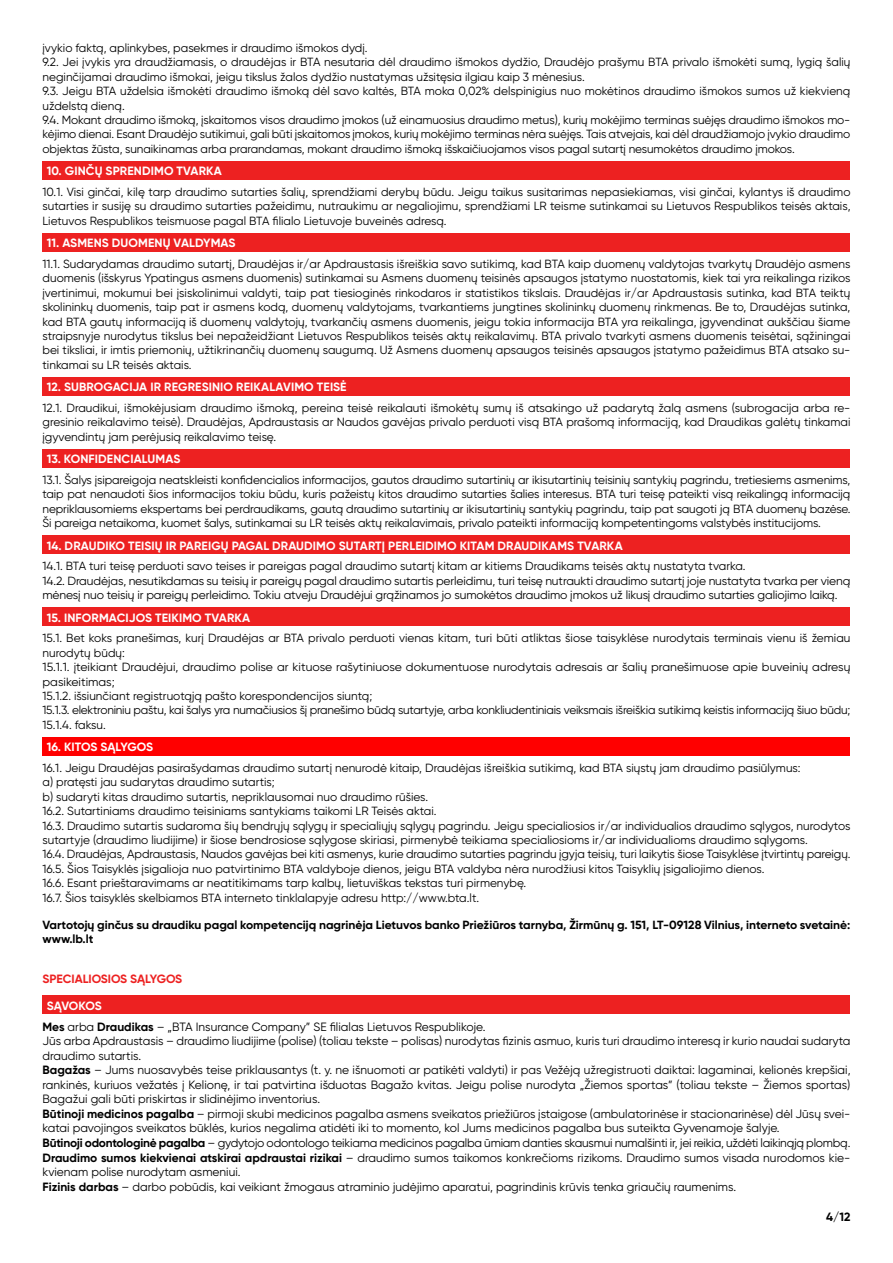
<style>
.page{position:relative;width:893px;height:1263px;background:#fff}
.page>*{position:absolute;margin:0;border:0;box-sizing:border-box;transform-origin:0 0}
.t1{font:12px/14.5px "Gilroy";color:#000}
.t2{font:700 12px "Gilroy";letter-spacing:.01em;color:#fff}
.t3{font:700 12px "Gilroy";letter-spacing:-.005em;color:#ed2121}
.t4{font:700 12px "Gilroy";color:#000}
.t5{font:11.85px/14.4px "Gilroy";letter-spacing:-.005em;color:#000}
.t6{font:700 11.85px/14.4px "Gilroy";color:#000}
.s1{font-weight:700;color:#fff}
.s2{font-weight:700}
</style>
<div class="page">
<div style="left:43px;top:161px;width:807px;height:18px;background:#ed2121"></div>
<div style="left:43px;top:233px;width:807px;height:18px;background:#ed2121"></div>
<div style="left:43px;top:377px;width:807px;height:18px;background:#ed2121"></div>
<div style="left:43px;top:449px;width:807px;height:18px;background:#ed2121"></div>
<div style="left:43px;top:536px;width:807px;height:18px;background:#ed2121"></div>
<div style="left:43px;top:608px;width:807px;height:18px;background:#ed2121"></div>
<div style="left:43px;top:737px;width:807px;height:18px;background:#f00"></div>
<div style="left:43px;top:996px;width:807px;height:18px;background:#ed2121"></div>
<p class="t5" style="left:43px;top:41px;width:809px">įvykio faktą, aplinkybes, pasekmes ir draudimo išmokos dydį.<br>9.2. Jei įvykis yra draudžiamasis, o draudėjas ir BTA nesutaria dėl draudimo išmokos dydžio, Draudėjo prašymu BTA privalo išmokėti sumą, lygią šalių neginčijamai draudimo išmokai, jeigu tikslus žalos dydžio nustatymas užsitęsia ilgiau kaip 3 mėnesius.<br>9.3. Jeigu BTA uždelsia išmokėti draudimo išmoką dėl savo kaltės, BTA moka 0,02% delspinigius nuo mokėtinos draudimo išmokos sumos už kiekvieną uždelstą dieną.<br>9.4. Mokant draudimo išmoką, įskaitomos visos draudimo įmokos (už einamuosius draudimo metus), kurių mokėjimo terminas suėjęs draudimo išmokos mo&shy;kėjimo dienai. Esant Draudėjo sutikimui, gali būti įskaitomos įmokos, kurių mokėjimo terminas nėra suėjęs. Tais atvejais, kai dėl draudžiamojo įvykio draudimo objektas žūsta, sunaikinamas arba prarandamas, mokant draudimo išmoką išskaičiuojamos visos pagal sutartį nesumokėtos draudimo įmokos.</p>
<p class="t2" style="left:47px;top:164px;width:177px">10. GINČŲ SPRENDIMO TVARKA</p>
<p class="t5" style="left:43px;top:185px;width:809px;text-align:justify">10.1. Visi ginčai, kilę tarp draudimo sutarties šalių, sprendžiami derybų būdu. Jeigu taikus susitarimas nepasiekiamas, visi ginčai, kylantys iš draudimo sutarties ir susiję su draudimo sutarties pažeidimu, nutraukimu ar negaliojimu, sprendžiami LR teisme sutinkamai su Lietuvos Respublikos teisės aktais, Lietuvos Respublikos teismuose pagal BTA filialo Lietuvoje buveinės adresą.</p>
<p class="t2" style="left:47px;top:235px;width:190px">11. ASMENS DUOMENŲ VALDYMAS</p>
<p class="t5" style="left:43px;top:256px;width:809px;text-align:justify">11.1. Sudarydamas draudimo sutartį, Draudėjas ir/ar Apdraustasis išreiškia savo sutikimą, kad BTA kaip duomenų valdytojas tvarkytų Draudėjo asmens duomenis (išskyrus Ypatingus asmens duomenis) sutinkamai su Asmens duomenų teisinės apsaugos įstatymo nuostatomis, kiek tai yra reikalinga rizikos įvertinimui, mokumui bei įsiskolinimui valdyti, taip pat tiesioginės rinkodaros ir statistikos tikslais. Draudėjas ir/ar Apdraustasis sutinka, kad BTA teiktų skolininkų duomenis, taip pat ir asmens kodą, duomenų valdytojams, tvarkantiems jungtines skolininkų duomenų rinkmenas. Be to, Draudėjas sutinka, kad BTA gautų informaciją iš duomenų valdytojų, tvarkančių asmens duomenis, jeigu tokia informacija BTA yra reikalinga, įgyvendinat aukščiau šiame straipsnyje nurodytus tikslus bei nepažeidžiant Lietuvos Respublikos teisės aktų reikalavimų. BTA privalo tvarkyti asmens duomenis teisėtai, sąžiningai bei tiksliai, ir imtis priemonių, užtikrinančių duomenų saugumą. Už Asmens duomenų apsaugos teisinės apsaugos įstatymo pažeidimus BTA atsako su&shy;tinkamai su LR teisės aktais.</p>
<p class="t2" style="left:47px;top:379px;width:301px">12. SUBROGACIJA IR REGRESINIO REIKALAVIMO TEISĖ</p>
<p class="t5" style="left:43px;top:400px;width:809px;text-align:justify">12.1. Draudikui, išmokėjusiam draudimo išmoką, pereina teisė reikalauti išmokėtų sumų iš atsakingo už padarytą žalą asmens (subrogacija arba re&shy;gresinio reikalavimo teisė). Draudėjas, Apdraustasis ar Naudos gavėjas privalo perduoti visą BTA prašomą informaciją, kad Draudikas galėtų tinkamai įgyvendintų jam perėjusią reikalavimo teisę.</p>
<p class="t2" style="left:47px;top:451px;width:135px">13. KONFIDENCIALUMAS</p>
<p class="t5" style="left:43px;top:472px;width:809px;text-align:justify">13.1. Šalys įsipareigoja neatskleisti konfidencialios informacijos, gautos draudimo sutartinių ar ikisutartinių teisinių santykių pagrindu, tretiesiems asmenims, taip pat nenaudoti šios informacijos tokiu būdu, kuris pažeistų kitos draudimo sutarties šalies interesus. BTA turi teisę pateikti visą reikalingą informaciją nepriklausomiems ekspertams bei perdraudikams, gautą draudimo sutartinių ar ikisutartinių santykių pagrindu, taip pat saugoti ją BTA duomenų bazėse.<br>Ši pareiga netaikoma, kuomet šalys, sutinkamai su LR teisės aktų reikalavimais, privalo pateikti informaciją kompetentingoms valstybės institucijoms.</p>
<p class="t2" style="left:47px;top:538px;width:577px">14. DRAUDIKO TEISIŲ IR PAREIGŲ PAGAL DRAUDIMO SUTARTĮ PERLEIDIMO KITAM DRAUDIKAMS TVARKA</p>
<p class="t5" style="left:43px;top:559px;width:809px">14.1. BTA turi teisę perduoti savo teises ir pareigas pagal draudimo sutartį kitam ar kitiems Draudikams teisės aktų nustatyta tvarka.<br>14.2. Draudėjas, nesutikdamas su teisių ir pareigų pagal draudimo sutartis perleidimu, turi teisę nutraukti draudimo sutartį joje nustatyta tvarka per vieną mėnesį nuo teisių ir pareigų perleidimo. Tokiu atveju Draudėjui grąžinamos jo sumokėtos draudimo įmokos už likusį draudimo sutarties galiojimo laiką.</p>
<p class="t2" style="left:47px;top:610px;width:205px">15. INFORMACIJOS TEIKIMO TVARKA</p>
<p class="t5" style="left:43px;top:631px;width:809px">15.1. Bet koks pranešimas, kurį Draudėjas ar BTA privalo perduoti vienas kitam, turi būti atliktas šiose taisyklėse nurodytais terminais vienu iš žemiau nurodytų būdų:<br>15.1.1. įteikiant Draudėjui, draudimo polise ar kituose rašytiniuose dokumentuose nurodytais adresais ar šalių pranešimuose apie buveinių adresų pasikeitimas;<br>15.1.2. išsiunčiant registruotąją pašto korespondencijos siuntą;<br>15.1.3. elektroniniu paštu, kai šalys yra numačiusios šį pranešimo būdą sutartyje, arba konkliudentiniais veiksmais išreiškia sutikimą keistis informaciją šiuo būdu; 15.1.4. faksu.</p>
<p class="t2" style="left:47px;top:739px;width:108px">16. KITOS SĄLYGOS</p>
<p class="t5" style="left:43px;top:760px;width:809px">16.1. Jeigu Draudėjas pasirašydamas draudimo sutartį nenurodė kitaip, Draudėjas išreiškia sutikimą, kad BTA siųstų jam draudimo pasiūlymus:<br>a) pratęsti jau sudarytas draudimo sutartis;<br>b) sudaryti kitas draudimo sutartis, nepriklausomai nuo draudimo rūšies.<br>16.2. Sutartiniams draudimo teisiniams santykiams taikomi LR Teisės aktai.<br>16.3. Draudimo sutartis sudaroma šių bendrųjų sąlygų ir specialiųjų sąlygų pagrindu. Jeigu specialiosios ir/ar individualios draudimo sąlygos, nurodytos sutartyje (draudimo liudijime) ir šiose bendrosiose sąlygose skiriasi, pirmenybė teikiama specialiosioms ir/ar individualioms draudimo sąlygoms.<br>16.4. Draudėjas, Apdraustasis, Naudos gavėjas bei kiti asmenys, kurie draudimo sutarties pagrindu įgyja teisių, turi laikytis šiose Taisyklėse įtvirtintų pareigų.<br>16.5. Šios Taisyklės įsigalioja nuo patvirtinimo BTA valdyboje dienos, jeigu BTA valdyba nėra nurodžiusi kitos Taisyklių įsigaliojimo dienos.<br>16.6. Esant prieštaravimams ar neatitikimams tarp kalbų, lietuviškas tekstas turi pirmenybę.<br>16.7. Šios taisyklės skelbiamos BTA interneto tinklalapyje adresu http://www.bta.lt.</p>
<p class="t6" style="left:43px;top:917px;width:809px">Vartotojų ginčus su draudiku pagal kompetenciją nagrinėja Lietuvos banko Priežiūros tarnyba, Žirmūnų g. 151, LT-09128 Vilnius, interneto svetainė: www.lb.lt</p>
<p class="t3" style="left:43px;top:971px;width:141px">SPECIALIOSIOS SĄLYGOS</p>
<p class="t1" style="left:43px;top:995px;width:444px;line-height:21px;text-indent:4px"><span class="s1">SĄVOKOS<br></span><span class="s2">Mes</span> arba <span class="s2">Draudikas</span> – „BTA Insurance Company” SE filialas Lietuvos Respublikoje.</p>
<p class="t1" style="left:43px;top:1033px;width:809px">Jūs arba Apdraustasis – draudimo liudijime (polise) (toliau tekste – polisas) nurodytas fizinis asmuo, kuris turi draudimo interesą ir kurio naudai sudaryta draudimo sutartis.<br><span class="s2">Bagažas</span> – Jums nuosavybės teise priklausantys (t. y. ne išnuomoti ar patikėti valdyti) ir pas Vežėją užregistruoti daiktai: lagaminai, kelionės krepšiai, rankinės, kuriuos vežatės į Kelionę, ir tai patvirtina išduotas Bagažo kvitas. Jeigu polise nurodyta „Žiemos sportas” (toliau tekste – Žiemos sportas)<br>Bagažui gali būti priskirtas ir slidinėjimo inventorius.<br><span class="s2">Būtinoji medicinos pagalba</span> – pirmoji skubi medicinos pagalba asmens sveikatos priežiūros įstaigose (ambulatorinėse ir stacionarinėse) dėl Jūsų svei&shy;katai pavojingos sveikatos būklės, kurios negalima atidėti iki to momento, kol Jums medicinos pagalba bus suteikta Gyvenamoje šalyje.<br><span class="s2">Būtinoji odontologinė pagalba</span> – gydytojo odontologo teikiama medicinos pagalba ūmiam danties skausmui numalšinti ir, jei reikia, uždėti laikinąją plombą.<br><span class="s2">Draudimo sumos kiekvienai atskirai apdraustai rizikai</span> – draudimo sumos taikomos konkrečioms rizikoms. Draudimo sumos visada nurodomos kie&shy;kvienam polise nurodytam asmeniui.<br><span class="s2">Fizinis darbas</span> – darbo pobūdis, kai veikiant žmogaus atraminio judėjimo aparatui, pagrindinis krūvis tenka griaučių raumenims.</p>
<p class="t4" style="left:826px;top:1209px;width:26px">4/12</p>
</div>
